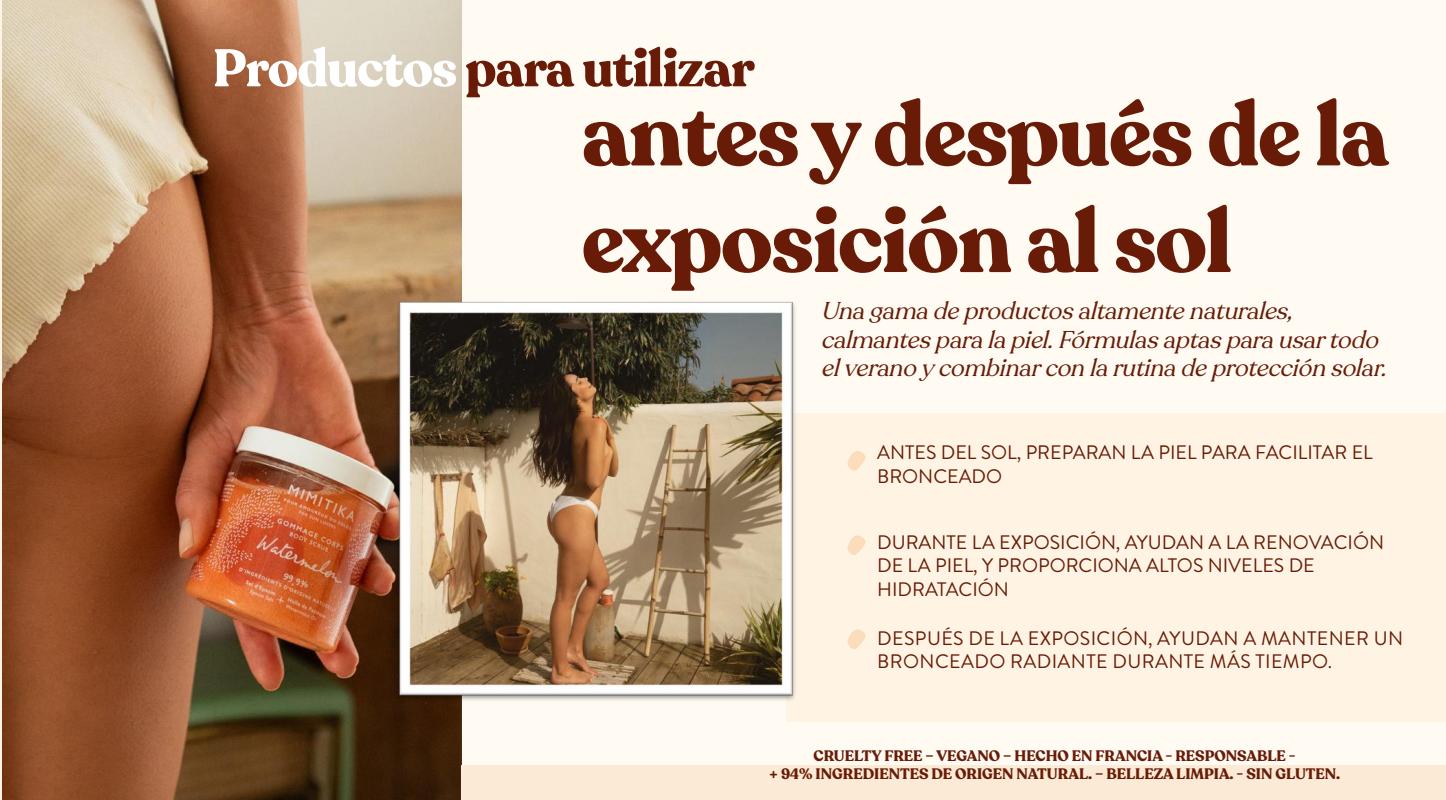
<style>
.page{position:relative;width:1446px;height:800px;background:#fff}
.page>*{position:absolute;margin:0;border:0;box-sizing:border-box;transform-origin:0 0}
.t1{font:700 88.8px "Recoleta";letter-spacing:-.02em;color:#681c07}
.t2{font:700 52.2px "Recoleta";letter-spacing:-.02em;color:#681c07}
.t3{font:italic 24px/28.8px "Recoleta";color:#681c07}
.t4{font:19.5px/23.4px "Brandon Grotesque";color:#681c07}
.t5{font:19.5px/23.4px "Brandon Grotesque";letter-spacing:.02em;color:#681c07}
.t6{font:700 15px "Recoleta";color:#681c07}
.s1{color:#fff}
</style>
<div class="page">
<hr style="left:0;top:0;width:3px;height:799px;background:#fff4e4">
<hr style="left:0;top:206px;width:1px;height:556px;background:#fff">
<img style="left:0;top:228px;width:1px;height:239px">
<div style="left:12px;top:0;width:1434px;height:799px;background:#fffaf2"></div>
<img style="left:3px;top:0;width:459px;height:799px">
<div style="left:786px;top:413px;width:660px;height:308px;background:#fff4e4"></div>
<svg style="left:847px;top:451px;width:19px;height:20px"></svg>
<img style="left:392px;top:297px;width:403px;height:407px">
<svg style="left:847px;top:535px;width:19px;height:20px"></svg>
<svg style="left:847px;top:629px;width:19px;height:20px"></svg>
<div style="left:462px;top:764px;width:984px;height:35px;background:#fbead5"></div>
<p class="t2" style="left:213px;top:35px;width:543px"><span class="s1">Productos</span> para utilizar</p>
<p class="t1" style="left:581px;top:78px;width:809px">antes y después de la</p>
<p class="t1" style="left:581px;top:184px;width:652px">exposición al sol</p>
<p class="t3" style="left:821px;top:296px;width:574px">Unagamadeproductosaltamentenaturales, calmantesparalapiel.Fórmulasaptasparausartodo elveranoy combinarconlarutinadeprotecciónsolar.</p>
<p class="t4" style="left:877px;top:441px;width:497px">ANTES DEL SOL, PREPARAN LA PIEL PARA FACILITAR EL<br>BRONCEADO</p>
<p class="t4" style="left:877px;top:530px;width:508px">DURANTE LA EXPOSICIÓN, AYUDAN A LA RENOVACIÓN<br>DE LA PIEL, Y PROPORCIONA ALTOS NIVELES DE<br>HIDRATACIÓN</p>
<p class="t5" style="left:877px;top:626px;width:527px">DESPUÉS DE LA EXPOSICIÓN, AYUDAN A MANTENER UN<br>BRONCEADO RADIANTE DURANTE MÁS TIEMPO.</p>
<p class="t6" style="left:813px;top:746px;width:484px">CRUELTY FREE – VEGANO – HECHO EN FRANCIA - RESPONSABLE -</p>
<p class="t6" style="left:769px;top:764px;width:573px">+ 94% INGREDIENTES DE ORIGEN NATURAL. – BELLEZA LIMPIA. - SIN GLUTEN.</p>
</div>
